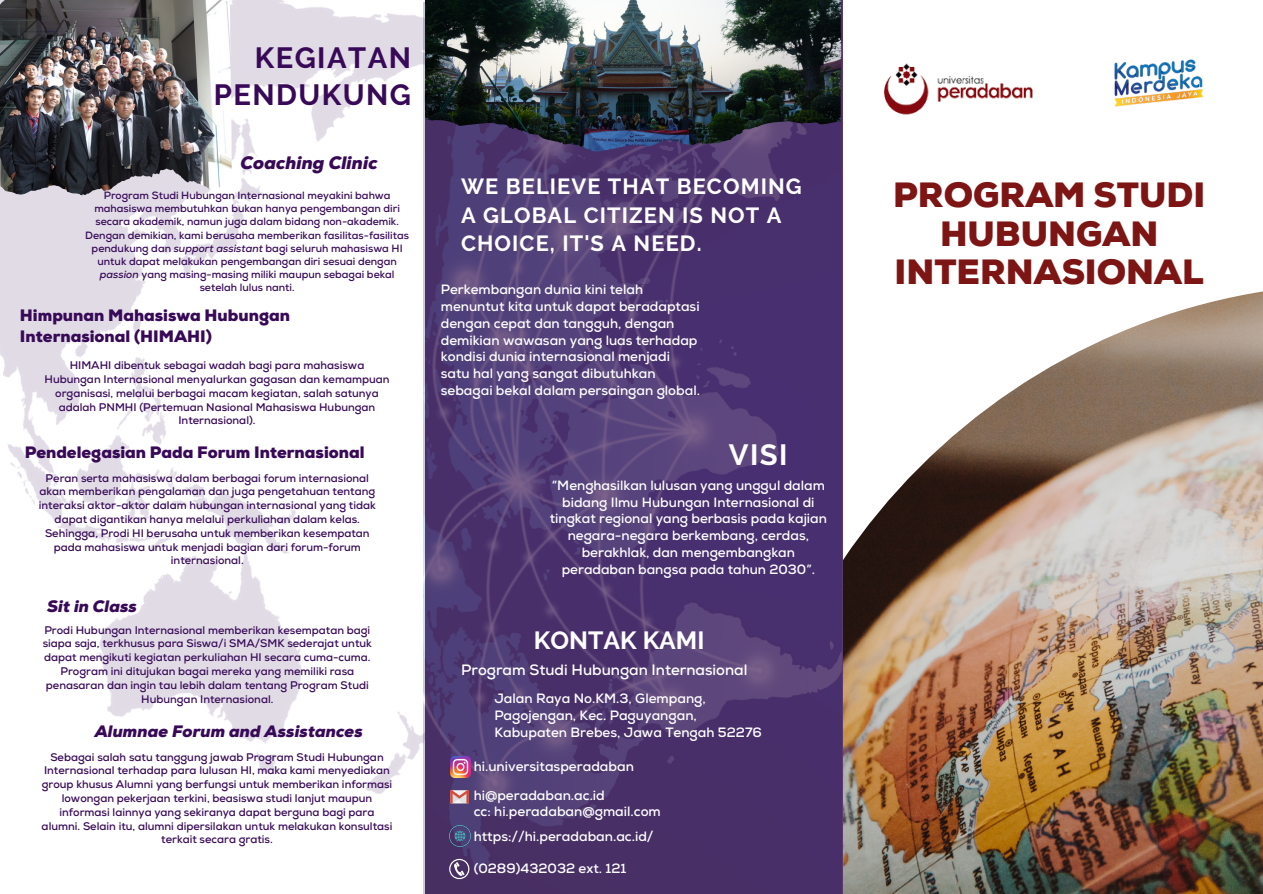
<style>
.page{position:relative;width:1263px;height:894px;background:#fff}
.page>*{position:absolute;margin:0;border:0;box-sizing:border-box;transform-origin:0 0}
.t1{font:900 34.95px/38.2px "Nexa";color:#7d1515;text-align:center}
.t2{font:700 29.1px/37px "Raleway";letter-spacing:.05em;color:#370957;text-align:right}
.t3{font:700 29.1px "Raleway";color:#fff}
.t4{font:700 24.75px "Raleway";color:#fff}
.t5{font:700 21.9px/28.5px "Raleway";letter-spacing:.05em;color:#fff}
.t6{font:italic 900 18px "Nexa";color:#370957}
.t7{font:900 16.5px/20.9px "Nexa";color:#370957}
.t8{font:italic 900 16.5px "Nexa";color:#370957}
.t9{font:700 15px "Nexa";color:#fff}
.t10{font:700 13.5px/16.8px "Nexa";color:#fff}
.t11{font:700 11.1px/13.8px "Nexa";color:#370957;text-align:center}
.t12{font:700 10.5px/13.2px "Nexa";color:#370957;text-align:center}
.s1{font-style:italic}
</style>
<div class="page">
<img style="left:0;top:0;width:425px;height:793px">
<img style="left:843px;top:291px;width:420px;height:602px">
<img style="left:843px;top:854px;width:339px;height:39px">
<img style="left:884px;top:63px;width:149px;height:52px">
<img style="left:423px;top:3px;width:419px;height:890px">
<img style="left:1114px;top:59px;width:89px;height:48px">
<img style="left:450px;top:756px;width:20px;height:21px">
<svg style="left:450px;top:789px;width:19px;height:14px"></svg>
<img style="left:37px;top:0;width:195px;height:170px">
<img style="left:425px;top:0;width:416px;height:151px">
<img style="left:449px;top:825px;width:22px;height:21px">
<svg style="left:449px;top:858px;width:20px;height:20px"></svg>
<h2 class="t2" style="left:214px;top:39px;width:199px">KEGIATAN<br>PENDUKUNG</h2>
<h3 class="t6" style="left:241px;top:152px;width:139px">Coaching Clinic</h3>
<p class="t12" style="left:85px;top:189px;width:325px">Program Studi Hubungan Internasional meyakini bahwa mahasiswa membutuhkan bukan hanya pengembangan diri secara akademik, namun juga dalam bidang non-akademik.<br>Dengan demikian, kami berusaha memberikan fasilitas-fasilitas pendukung dan <span class="s1">support assistant</span> bagi seluruh mahasiswa HI untuk dapat melakukan pengembangan diri sesuai dengan <span class="s1">passion</span> yang masing-masing miliki maupun sebagai bekal setelah lulus nanti.</p>
<h3 class="t7" style="left:20px;top:305px;width:272px">Himpunan Mahasiswa Hubungan<br>Internasional (HIMAHI)</h3>
<p class="t11" style="left:45px;top:358px;width:346px">HIMAHI dibentuk sebagai wadah bagi para mahasiswa Hubungan Internasional menyalurkan gagasan dan kemampuan organisasi, melalui berbagai macam kegiatan, salah satunya adalah PNMHI (Pertemuan Nasional Mahasiswa Hubungan Internasional).</p>
<h3 class="t5" style="left:461px;top:172px;width:342px">WE BELIEVE THAT BECOMING<br>A GLOBAL CITIZEN IS NOT A<br>CHOICE, IT'S A NEED.</h3>
<p class="t10" style="left:441px;top:282px;width:261px">Perkembangan dunia kini telah menuntut kita untuk dapat beradaptasi dengan cepat dan tangguh, dengan demikian wawasan yang luas terhadap kondisi dunia internasional menjadi satu hal yang sangat dibutuhkan sebagai bekal dalam persaingan global.</p>
<h2 class="t3" style="left:729px;top:437px;width:60px">VISI</h2>
<p class="t10" style="left:550px;top:477px;width:279px;text-align:center">“Menghasilkan lulusan yang unggul dalam bidang Ilmu Hubungan Internasional di tingkat regional yang berbasis pada kajian negara-negara berkembang, cerdas, berakhlak, dan mengembangkan peradaban bangsa pada tahun 2030”.</p>
<h3 class="t7" style="left:25px;top:442px;width:341px">Pendelegasian Pada Forum Internasional</h3>
<p class="t11" style="left:39px;top:471px;width:339px">Peran serta mahasiswa dalam berbagai forum internasional akan memberikan pengalaman dan juga pengetahuan tentang interaksi aktor-aktor dalam hubungan internasional yang tidak dapat digantikan hanya melalui perkuliahan dalam kelas.<br>Sehingga, Prodi HI berusaha untuk memberikan kesempatan pada mahasiswa untuk menjadi bagian dari forum-forum internasional.</p>
<h3 class="t8" style="left:47px;top:596px;width:91px">Sit in Class</h3>
<p class="t11" style="left:43px;top:623px;width:331px">Prodi Hubungan Internasional memberikan kesempatan bagi siapa saja, terkhusus para Siswa/i SMA/SMK sederajat untuk dapat mengikuti kegiatan perkuliahan HI secara cuma-cuma.<br>Program ini ditujukan bagai mereka yang memiliki rasa penasaran dan ingin tau lebih dalam tentang Program Studi Hubungan Internasional.</p>
<h3 class="t8" style="left:95px;top:721px;width:270px">Alumnae Forum and Assistances</h3>
<p class="t11" style="left:42px;top:750px;width:352px">Sebagai salah satu tanggung jawab Program Studi Hubungan Internasional terhadap para lulusan HI, maka kami menyediakan group khusus Alumni yang berfungsi untuk memberikan informasi lowongan pekerjaan terkini, beasiswa studi lanjut maupun informasi lainnya yang sekiranya dapat berguna bagi para alumni. Selain itu, alumni dipersilakan untuk melakukan konsultasi terkait secara gratis.</p>
<p class="t10" style="left:474px;top:758px;width:162px">hi.universitasperadaban</p>
<h3 class="t4" style="left:534px;top:626px;width:172px">KONTAK KAMI</h3>
<h3 class="t9" style="left:461px;top:660px;width:288px">Program Studi Hubungan Internasional</h3>
<p class="t10" style="left:494px;top:690px;width:269px">Jalan Raya No.KM.3, Glempang,<br>Pagojengan, Kec. Paguyangan,<br>Kabupaten Brebes, Jawa Tengah 52276</p>
<p class="t10" style="left:474px;top:786px;width:189px">hi@peradaban.ac.id<br>cc: hi.peradaban@gmail.com</p>
<p class="t10" style="left:474px;top:828px;width:181px">https://hi.peradaban.ac.id/</p>
<p class="t10" style="left:474px;top:860px;width:154px">(0289)432032 ext. 121</p>
<h1 class="t1" style="left:893px;top:177px;width:313px">PROGRAM STUDI<br>HUBUNGAN<br>INTERNASIONAL</h1>
</div>
